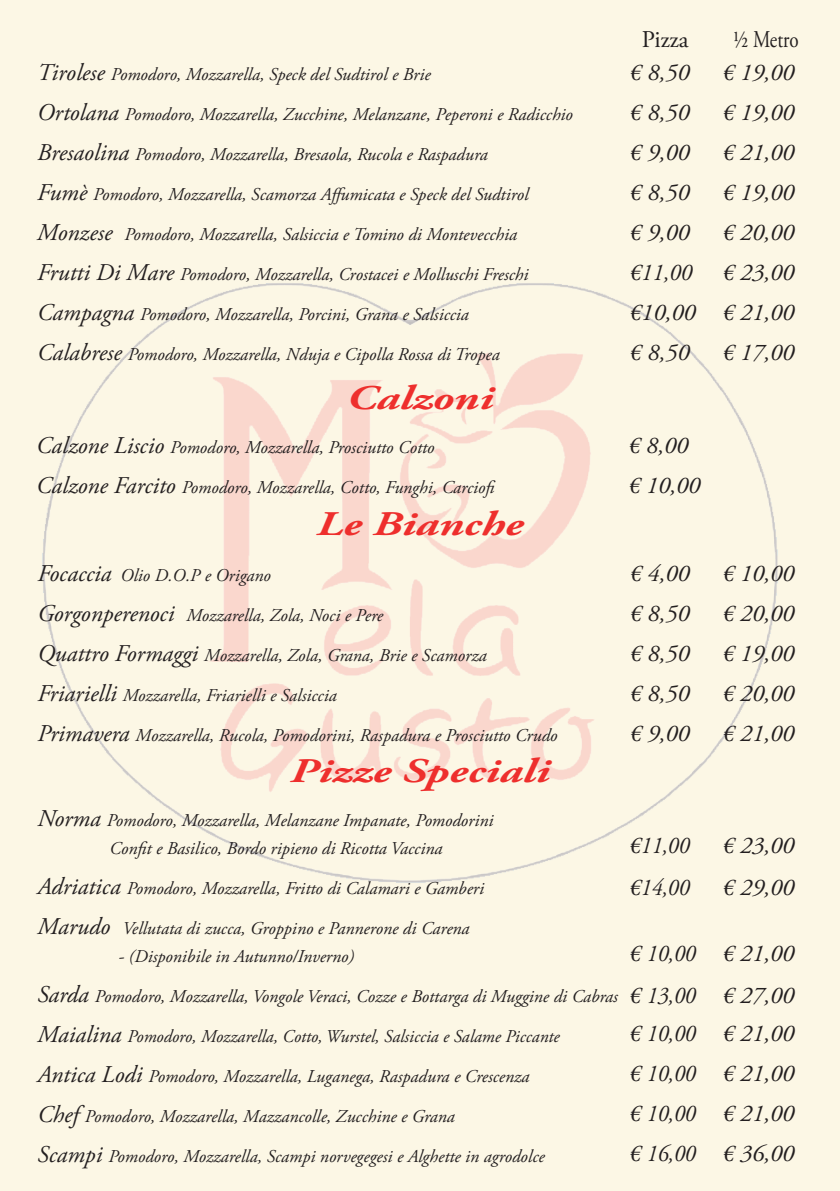
<style>
.page{position:relative;width:840px;height:1191px;background:#fff}
.page>*{position:absolute;margin:0;border:0;box-sizing:border-box;transform-origin:0 0}
.t1{font:italic 700 34.4px "Adobe Garamond Pro";color:#ee2f2d;scale:1.33 1}
.t2{font:italic 24px/40px "Adobe Garamond Pro";color:#231f20}
.t3{font:24px "Adobe Garamond Pro";color:#231f20;scale:.79 1}
.t4{font:24px "Adobe Garamond Pro";color:#231f20}
.t5{font:italic 18px/28px "Adobe Garamond Pro";color:#231f20}
.s1{font-size:24px}
</style>
<div class="page">
<div style="left:0;top:0;width:839px;height:1191px;background:#fcf7e5"></div>
<img style="left:42px;top:283px;width:736px;height:600px">
<p class="t5" style="left:37px;top:61px;width:394px"><span class="s1">Tirolese</span> Pomodoro, Mozzarella, Speck del Sudtirol e Brie</p>
<p class="t5" style="left:37px;top:101px;width:537px"><span class="s1">Ortolana</span> Pomodoro, Mozzarella, Zucchine, Melanzane, Peperoni e Radicchio</p>
<p class="t5" style="left:37px;top:141px;width:451px"><span class="s1">Bresaolina</span> Pomodoro, Mozzarella, Bresaola, Rucola e Raspadura</p>
<p class="t5" style="left:37px;top:181px;width:492px"><span class="s1">Fumè</span> Pomodoro, Mozzarella, Scamorza Affumicata e Speck del Sudtirol</p>
<p class="t5" style="left:37px;top:221px;width:481px"><span class="s1">Monzese</span> Pomodoro, Mozzarella, Salsiccia e Tomino di Montevecchia</p>
<p class="t5" style="left:37px;top:261px;width:492px"><span class="s1">Frutti Di Mare</span> Pomodoro, Mozzarella, Crostacei e Molluschi Freschi</p>
<p class="t5" style="left:37px;top:301px;width:433px"><span class="s1">Campagna</span> Pomodoro, Mozzarella, Porcini, Grana e Salsiccia</p>
<p class="t5" style="left:37px;top:341px;width:463px"><span class="s1">Calabrese</span> Pomodoro, Mozzarella, Nduja e Cipolla Rossa di Tropea</p>
<p class="t1" style="left:346px;top:378px;width:112px">Calzoni</p>
<p class="t5" style="left:36px;top:433px;width:400px"><span class="s1">Calzone Liscio</span> Pomodoro, Mozzarella, Prosciutto Cotto</p>
<p class="t5" style="left:36px;top:473px;width:463px"><span class="s1">Calzone Farcito</span> Pomodoro, Mozzarella, Cotto, Funghi, Carciofi</p>
<p class="t1" style="left:316px;top:504px;width:157px">Le Bianche</p>
<p class="t5" style="left:37px;top:562px;width:235px"><span class="s1">Focaccia</span> Olio D.O.P e Origano</p>
<p class="t5" style="left:37px;top:602px;width:347px"><span class="s1">Gorgonperenoci</span> Mozzarella, Zola, Noci e Pere</p>
<p class="t5" style="left:37px;top:642px;width:450px"><span class="s1">Quattro Formaggi</span> Mozzarella, Zola, Grana, Brie e Scamorza</p>
<p class="t5" style="left:37px;top:682px;width:300px"><span class="s1">Friarielli</span> Mozzarella, Friarielli e Salsiccia</p>
<p class="t5" style="left:37px;top:722px;width:521px"><span class="s1">Primavera</span> Mozzarella, Rucola, Pomodorini, Raspadura e Prosciutto Crudo</p>
<p class="t1" style="left:290px;top:751px;width:196px">Pizze Speciali</p>
<p class="t5" style="left:109px;top:806px;width:385px;text-indent:-72px"><span class="s1">Norma</span> Pomodoro, Mozzarella, Melanzane Impanate, Pomodorini<br>Confit e Basilico, Bordo ripieno di Ricotta Vaccina</p>
<p class="t5" style="left:37px;top:874px;width:448px"><span class="s1">Adriatica</span> Pomodoro, Mozzarella, Fritto di Calamari e Gamberi</p>
<p class="t5" style="left:37px;top:914px;width:433px"><span class="s1">Marudo</span> Vellutata di zucca, Groppino e Pannerone di Carena</p>
<p class="t5" style="left:118px;top:942px;width:237px">- (Disponibile in Autunno/Inverno)</p>
<p class="t5" style="left:37px;top:982px;width:581px"><span class="s1">Sarda</span> Pomodoro, Mozzarella, Vongole Veraci, Cozze e Bottarga di Muggine di Cabras</p>
<p class="t5" style="left:37px;top:1022px;width:523px"><span class="s1">Maialina</span> Pomodoro, Mozzarella, Cotto, Wurstel, Salsiccia e Salame Piccante</p>
<p class="t5" style="left:37px;top:1062px;width:493px"><span class="s1">Antica Lodi</span> Pomodoro, Mozzarella, Luganega, Raspadura e Crescenza</p>
<p class="t5" style="left:37px;top:1102px;width:419px"><span class="s1">Chef</span> Pomodoro, Mozzarella, Mazzancolle, Zucchine e Grana</p>
<p class="t5" style="left:37px;top:1142px;width:508px"><span class="s1">Scampi</span> Pomodoro, Mozzarella, Scampi norvegegesi e Alghette in agrodolce</p>
<p class="t4" style="left:641px;top:25px;width:48px">Pizza</p>
<p class="t3" style="left:733px;top:25px;width:84px">½ Metro</p>
<p class="t2" style="left:629px;top:53px;width:67px">€ 8,50 € 8,50 € 9,00 € 8,50 € 9,00 €11,00 €10,00 € 8,50</p>
<p class="t2" style="left:721px;top:53px;width:73px;text-align:justify">€ 19,00 € 19,00 € 21,00 € 19,00 € 20,00 € 23,00 € 21,00 € 17,00</p>
<p class="t2" style="left:628px;top:426px;width:73px">€ 8,00 € 10,00</p>
<p class="t2" style="left:629px;top:554px;width:61px;text-align:justify">€ 4,00 € 8,50 € 8,50 € 8,50 € 9,00</p>
<p class="t2" style="left:721px;top:554px;width:73px;text-align:justify">€ 10,00 € 20,00 € 19,00 € 20,00 € 21,00</p>
<p class="t2" style="left:628px;top:824px;width:62px;line-height:42px">€11,00 €14,00</p>
<p class="t2" style="left:628px;top:932px;width:68px;line-height:42px">€ 10,00 € 13,00</p>
<p class="t2" style="left:628px;top:1013px;width:68px;text-align:justify">€ 10,00 € 10,00 € 10,00 € 16,00</p>
<p class="t2" style="left:721px;top:824px;width:73px;line-height:42px">€ 23,00 € 29,00</p>
<p class="t2" style="left:721px;top:932px;width:73px;line-height:42px">€ 21,00 € 27,00</p>
<p class="t2" style="left:721px;top:1013px;width:73px;text-align:justify">€ 21,00 € 21,00 € 21,00 € 36,00</p>
</div>
